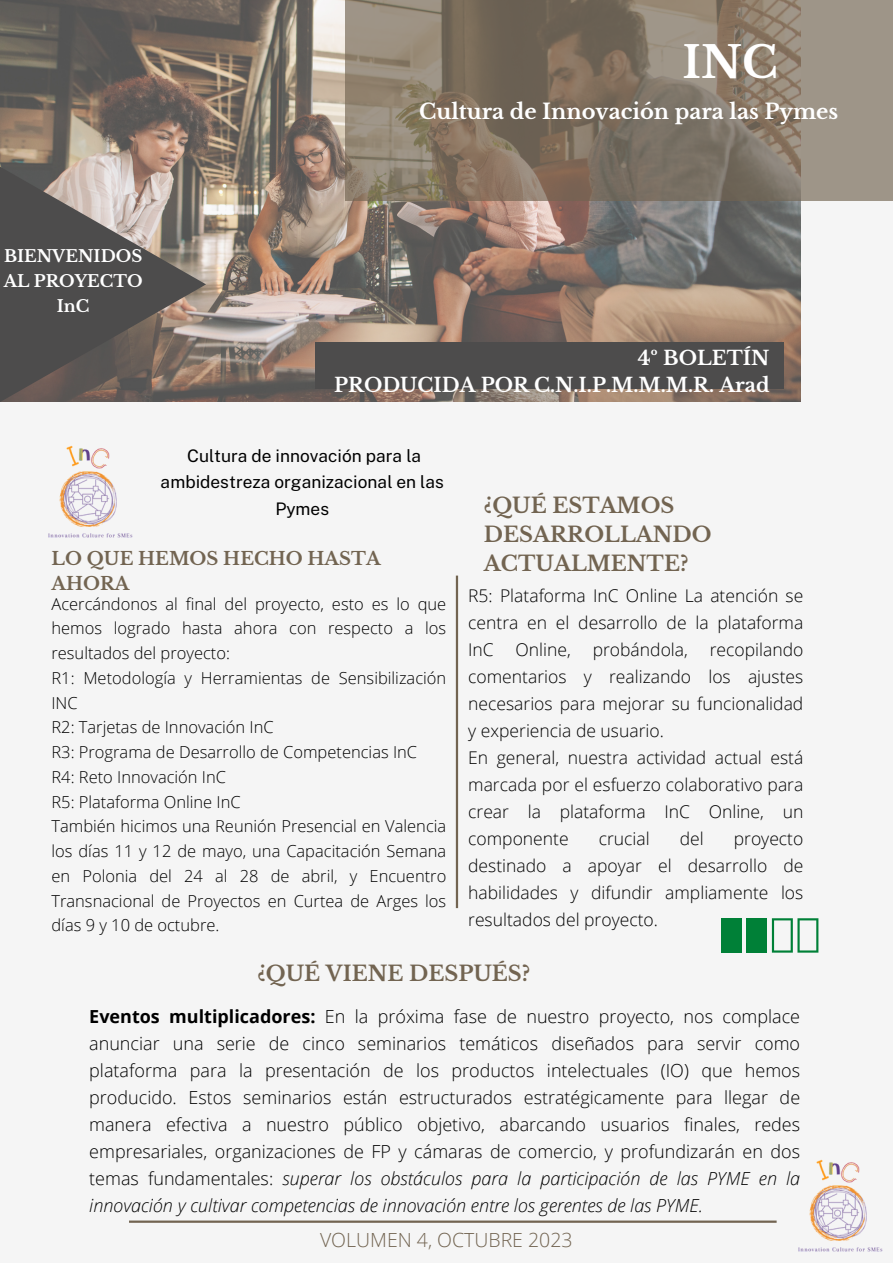
<style>
.page{position:relative;width:893px;height:1264px;background:#fff}
.page>*{position:absolute;margin:0;border:0;box-sizing:border-box;transform-origin:0 0}
.t1{font:700 43.5px "Libre Baskerville";color:#fff}
.t2{font:700 21px/29.2px "Libre Baskerville";color:#726451}
.t3{font:700 21px "Libre Baskerville";color:#fff}
.t4{font:700 19.5px "Libre Baskerville";color:#fff}
.t5{font:300 19.5px "Open Sans";color:#726451}
.t6{font:300 18px/27px "Open Sans";color:#000;text-align:justify}
.t7{font:700 18px/24.8px "Libre Baskerville";color:#726451}
.t8{font:300 17.55px/27px "Open Sans";color:#000;text-align:justify}
.t9{font:17.25px/26.2px "Public Sans";color:#000;text-align:center}
.t10{font:300 16.5px/24.8px "Open Sans";color:#000;text-align:justify}
.t11{font:700 16.5px/24.8px "Libre Baskerville";color:#fff;text-align:center}
.s1{font-weight:700}
.s2{font-style:italic}
</style>
<div class="page">
<div style="left:0;top:0;width:892px;height:1262px;background:#f5f5f5"></div>
<img style="left:0;top:0;width:800px;height:401px">
<hr style="left:456px;top:575px;width:2px;height:333px;background:#726451">
<svg style="left:345px;top:0;width:547px;height:201px;background:#887c6c"></svg>
<hr style="left:129px;top:1220px;width:647px;height:2px;background:#726451">
<img style="left:776px;top:1159px;width:107px;height:93px">
<svg style="left:0;top:167px;width:206px;height:235px;background:#6f6965"></svg>
<img style="left:48px;top:445px;width:85px;height:93px">
<div style="left:315px;top:342px;width:468px;height:46px;background:#4d4c4c"></div>
<div style="left:720px;top:918px;width:21px;height:34px;background:#008037"></div>
<div style="left:746px;top:918px;width:21px;height:34px;background:#008037"></div>
<svg style="left:771px;top:918px;width:47px;height:34px"></svg>
<p class="t1" style="left:682px;top:36px;width:97px">INC</p>
<p class="t11" style="left:4px;top:244px;width:140px">BIENVENIDOS<br>AL PROYECTO<br>InC</p>
<p class="t3" style="left:419px;top:98px;width:420px">Cultura de Innovación para las Pymes</p>
<p class="t4" style="left:637px;top:346px;width:133px">4º BOLETÍN</p>
<p class="t4" style="left:334px;top:373px;width:437px">PRODUCIDA POR C.N.I.P.M.M.M.R. Arad</p>
<p class="t9" style="left:161px;top:443px;width:285px">Cultura de innovación para la ambidestreza organizacional en las<br>Pymes</p>
<p class="t2" style="left:484px;top:491px;width:229px">¿QUÉ ESTAMOS<br>DESARROLLANDO<br>ACTUALMENTE?</p>
<p class="t7" style="left:51px;top:546px;width:330px">LO QUE HEMOS HECHO HASTA<br>AHORA</p>
<p class="t8" style="left:468px;top:581px;width:337px">R5: Plataforma InC Online La atención se centra en el desarrollo de la plataforma InC Online, probándola, recopilando comentarios y realizando los ajustes necesarios para mejorar su funcionalidad y experiencia de usuario.</p>
<p class="t8" style="left:468px;top:743px;width:336px">En general, nuestra actividad actual está marcada por el esfuerzo colaborativo para crear la plataforma InC Online, un componente</p>
<p class="t10" style="left:51px;top:591px;width:396px">Acercándonos al final del proyecto, esto es lo que hemos logrado hasta ahora con respecto a los resultados del proyecto:</p>
<p class="t10" style="left:51px;top:665px;width:396px">R1: Metodología y Herramientas de Sensibilización<br>INC</p>
<p class="t10" style="left:51px;top:714px;width:224px">R2: Tarjetas de Innovación InC</p>
<p class="t10" style="left:51px;top:739px;width:367px">R3: Programa de Desarrollo de Competencias InC</p>
<p class="t10" style="left:51px;top:764px;width:176px">R4: Reto Innovación InC</p>
<p class="t10" style="left:51px;top:789px;width:191px">R5: Plataforma Online InC</p>
<p class="t10" style="left:51px;top:813px;width:396px">También hicimos una Reunión Presencial en Valencia los días 11 y 12 de mayo, una Capacitación Semana en Polonia del 24 al 28 de abril, y Encuentro Transnacional de Proyectos en Curtea de Arges los días 9 y 10 de octubre.</p>
<p class="t2" style="left:257px;top:958px;width:274px">¿QUÉ VIENE DESPUÉS?</p>
<p class="t6" style="left:89px;top:1002px;width:712px"><span class="s1">Eventos multiplicadores:</span> En la próxima fase de nuestro proyecto, nos complace anunciar una serie de cinco seminarios temáticos diseñados para servir como plataforma para la presentación de los productos intelectuales (IO) que hemos producido. Estos seminarios están estructurados estratégicamente para llegar de manera efectiva a nuestro público objetivo, abarcando usuarios finales, redes empresariales, organizaciones de FP y cámaras de comercio, y profundizarán en dos temas fundamentales: <span class="s2">superar los obstáculos para la participación de las PYME en la innovación y cultivar competencias de innovación entre los gerentes de las PYME.</span></p>
<p class="t8" style="left:598px;top:824px;width:52px">crucial</p>
<p class="t8" style="left:679px;top:824px;width:25px">del</p>
<p class="t8" style="left:468px;top:824px;width:336px;text-indent:265px">proyecto destinado a apoyar el desarrollo de habilidades y difundir ampliamente los resultados del proyecto.</p>
<p class="t5" style="left:320px;top:1225px;width:254px">VOLUMEN 4, OCTUBRE 2023</p>
</div>
